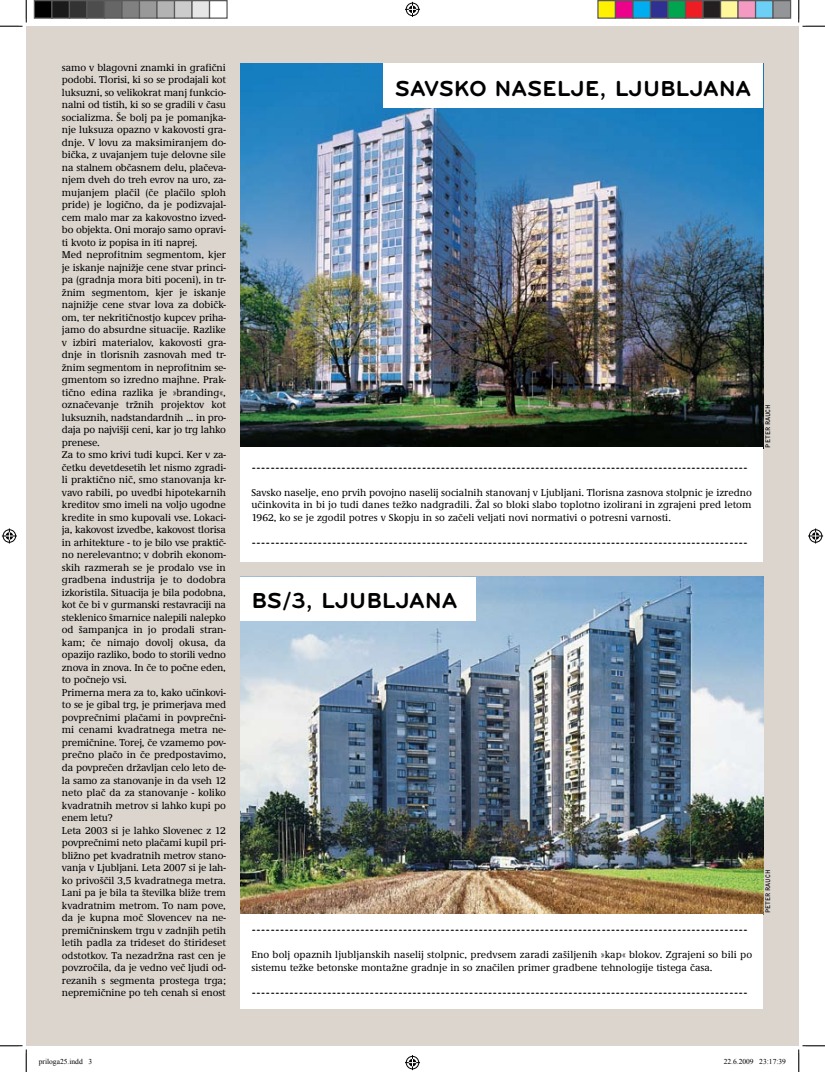
<style>
.page{position:relative;width:825px;height:1072px;background:#fff}
.page>*{position:absolute;margin:0;border:0;box-sizing:border-box;transform-origin:0 0}
.t1{font:700 22.5px "Bryant CE";color:#000}
.t2{font:10.25px/12.5px "Demos LT Medium CE";letter-spacing:-.005em;color:#000}
.t3{font:700 10.25px "Bryant CE";color:#000}
.t4{font:7.5px "Times New Roman";color:#000}
.t5{font:6.25px "Bell Gothic Bold CE";color:#000}
</style>
<div class="page">
<div style="left:26px;top:26px;width:772px;height:1020px;background:#dbd5ce"></div>
<img style="left:240px;top:64px;width:522px;height:384px">
<img style="left:240px;top:577px;width:522px;height:337px">
<div style="left:240px;top:448px;width:523px;height:114px;background:#fff"></div>
<div style="left:240px;top:914px;width:523px;height:94px;background:#fff"></div>
<div style="left:383px;top:64px;width:379px;height:44px;background:#fff"></div>
<div style="left:240px;top:577px;width:235px;height:44px;background:#fff"></div>
<svg style="left:0;top:0;width:27px;height:27px"></svg>
<svg style="left:0;top:1045px;width:27px;height:27px"></svg>
<svg style="left:798px;top:0;width:26px;height:27px"></svg>
<svg style="left:798px;top:1045px;width:26px;height:27px"></svg>
<svg style="left:405px;top:2px;width:15px;height:15px"></svg>
<svg style="left:405px;top:1055px;width:15px;height:15px"></svg>
<svg style="left:2px;top:528px;width:15px;height:15px"></svg>
<svg style="left:808px;top:528px;width:14px;height:15px"></svg>
<div style="left:34px;top:1px;width:18px;height:17px;background:#000"></div>
<div style="left:34px;top:0;width:18px;height:19px;border:1px solid #595959"></div>
<div style="left:52px;top:1px;width:17px;height:17px;background:#1a1a1a"></div>
<div style="left:51px;top:0;width:19px;height:19px;border:1px solid #595959"></div>
<div style="left:69px;top:1px;width:18px;height:17px;background:#333"></div>
<div style="left:69px;top:0;width:19px;height:19px;border:1px solid #595959"></div>
<div style="left:87px;top:1px;width:17px;height:17px;background:#4d4d4d"></div>
<div style="left:86px;top:0;width:19px;height:19px;border:1px solid #595959"></div>
<div style="left:104px;top:1px;width:18px;height:17px;background:#666"></div>
<div style="left:104px;top:0;width:18px;height:19px;border:1px solid #595959"></div>
<div style="left:122px;top:1px;width:17px;height:17px;background:#808080"></div>
<div style="left:121px;top:0;width:19px;height:19px;border:1px solid #595959"></div>
<div style="left:139px;top:1px;width:18px;height:17px;background:#999"></div>
<div style="left:139px;top:0;width:19px;height:19px;border:1px solid #595959"></div>
<div style="left:157px;top:1px;width:17px;height:17px;background:#b3b3b3"></div>
<div style="left:156px;top:0;width:19px;height:19px;border:1px solid #595959"></div>
<div style="left:174px;top:1px;width:18px;height:17px;background:#ccc"></div>
<div style="left:174px;top:0;width:18px;height:19px;border:1px solid #595959"></div>
<div style="left:192px;top:1px;width:17px;height:17px;background:#e6e6e6"></div>
<div style="left:191px;top:0;width:19px;height:19px;border:1px solid #595959"></div>
<div style="left:209px;top:0;width:19px;height:19px;border:1px solid #595959"></div>
<div style="left:598px;top:1px;width:17px;height:17px;background:#fff101"></div>
<div style="left:597px;top:0;width:19px;height:19px;border:1px solid #595959"></div>
<div style="left:615px;top:1px;width:17px;height:17px;background:#ed028c"></div>
<div style="left:614px;top:0;width:19px;height:19px;border:1px solid #595959"></div>
<div style="left:632px;top:1px;width:18px;height:17px;background:#00aeef"></div>
<div style="left:632px;top:0;width:19px;height:19px;border:1px solid #595959"></div>
<div style="left:650px;top:1px;width:18px;height:17px;background:#2e3092"></div>
<div style="left:649px;top:0;width:19px;height:19px;border:1px solid #595959"></div>
<div style="left:668px;top:1px;width:17px;height:17px;background:#00a54f"></div>
<div style="left:667px;top:0;width:19px;height:19px;border:1px solid #595959"></div>
<div style="left:685px;top:1px;width:17px;height:17px;background:#ee1d23"></div>
<div style="left:684px;top:0;width:19px;height:19px;border:1px solid #595959"></div>
<div style="left:702px;top:1px;width:18px;height:17px;background:#231f20"></div>
<div style="left:702px;top:0;width:19px;height:19px;border:1px solid #595959"></div>
<div style="left:720px;top:1px;width:18px;height:17px;background:#fff79a"></div>
<div style="left:719px;top:0;width:19px;height:19px;border:1px solid #595959"></div>
<div style="left:738px;top:1px;width:17px;height:17px;background:#f499c2"></div>
<div style="left:737px;top:0;width:19px;height:19px;border:1px solid #595959"></div>
<div style="left:755px;top:1px;width:17px;height:17px;background:#6bcff6"></div>
<div style="left:754px;top:0;width:19px;height:19px;border:1px solid #595959"></div>
<div style="left:772px;top:1px;width:18px;height:17px;background:#939598"></div>
<div style="left:772px;top:0;width:19px;height:19px;border:1px solid #595959"></div>
<p class="t2" style="left:62px;top:61px;width:166px">samo v blagovni znamki in grafični podobi. Tlorisi, ki so se prodajali kot luksuzni, so velikokrat manj funkcio&shy;nalni od tistih, ki so se gradili v času socializma. Še bolj pa je pomanjka&shy;nje luksuza opazno v kakovosti gra&shy;dnje. V lovu za maksimiranjem do&shy;bička, z uvajanjem tuje delovne sile na stalnem občasnem delu, plačeva&shy;njem dveh do treh evrov na uro, za&shy;mujanjem plačil (če plačilo sploh pride) je logično, da je podizvajal&shy;cem malo mar za kakovostno izved&shy;bo objekta. Oni morajo samo opravi&shy;ti kvoto iz popisa in iti naprej.<br>Med neprofitnim segmentom, kjer je iskanje najnižje cene stvar princi&shy;pa (gradnja mora biti poceni), in tr&shy;žnim segmentom, kjer je iskanje najnižje cene stvar lova za dobičk&shy;om, ter nekritičnostjo kupcev priha&shy;jamo do absurdne situacije. Razlike v izbiri materialov, kakovosti gra&shy;dnje in tlorisnih zasnovah med tr&shy;žnim segmentom in neprofitnim se&shy;gmentom so izredno majhne. Prak&shy;tično edina razlika je »branding«, označevanje tržnih projektov kot luksuznih, nadstandardnih ... in pro&shy;daja po najvišji ceni, kar jo trg lahko prenese.<br>Za to smo krivi tudi kupci. Ker v za&shy;četku devetdesetih let nismo zgradi&shy;li praktično nič, smo stanovanja kr&shy;vavo rabili, po uvedbi hipotekarnih kreditov smo imeli na voljo ugodne kredite in smo kupovali vse. Lokaci&shy;ja, kakovost izvedbe, kakovost tlorisa in arhitekture - to je bilo vse praktič&shy;no nerelevantno; v dobrih ekonom&shy;skih razmerah se je prodalo vse in gradbena industrija je to dodobra izkoristila. Situacija je bila podobna, kot če bi v gurmanski restavraciji na steklenico šmarnice nalepili nalepko od šampanjca in jo prodali stran&shy;kam; če nimajo dovolj okusa, da opazijo razliko, bodo to storili vedno znova in znova. In če to počne eden, to počnejo vsi.<br>Primerna mera za to, kako učinkovi&shy;to se je gibal trg, je primerjava med povprečnimi plačami in povprečni&shy;mi cenami kvadratnega metra ne&shy;premičnine. Torej, če vzamemo pov&shy;prečno plačo in če predpostavimo, da povprečen državljan celo leto de&shy;la samo za stanovanje in da vseh 12 neto plač da za stanovanje - koliko kvadratnih metrov si lahko kupi po enem letu?<br>Leta 2003 si je lahko Slovenec z 12 povprečnimi neto plačami kupil pri&shy;bližno pet kvadratnih metrov stano&shy;vanja v Ljubljani. Leta 2007 si je lah&shy;ko privoščil 3,5 kvadratnega metra.<br>Lani pa je bila ta številka bliže trem kvadratnim metrom. To nam pove, da je kupna moč Slovencev na ne&shy;premičninskem trgu v zadnjih petih letih padla za trideset do štirideset odstotkov. Ta nezadržna rast cen je povzročila, da je vedno več ljudi od&shy;rezanih s segmenta prostega trga; nepremičnine po teh cenah si enost</p>
<h1 class="t1" style="left:395px;top:76px;width:357px">SAVSKO NAS ELJE, LJUBLJANA</h1>
<p class="t3" style="left:251px;top:462px;width:498px">---------------------------------------------------------------------------------------------------------</p>
<p class="t2" style="left:251px;top:486px;width:501px;text-align:justify">Savsko naselje, eno prvih povojno naselij socialnih stanovanj v Ljubljani. Tlorisna zasnova stolpnic je izredno učinkovita in bi jo tudi danes težko nadgradili. Žal so bloki slabo toplotno izolirani in zgrajeni pred letom 1962, ko se je zgodil potres v Skopju in so začeli veljati novi normativi o potresni varnosti.</p>
<p class="t3" style="left:251px;top:537px;width:498px">---------------------------------------------------------------------------------------------------------</p>
<p class="t5" style="left:764px;top:448px;width:45px;rotate:-90deg">Peter Rauch</p>
<h1 class="t1" style="left:251px;top:588px;width:206px">BS/3, LJUBLJANA</h1>
<p class="t3" style="left:251px;top:924px;width:498px">---------------------------------------------------------------------------------------------------------</p>
<p class="t2" style="left:251px;top:949px;width:502px">Eno bolj opaznih ljubljanskih naselij stolpnic, predvsem zaradi zašiljenih »kap« blokov. Zgrajeni so bili po sistemu težke betonske montažne gradnje in so značilen primer gradbene tehnologije tistega časa.</p>
<p class="t3" style="left:251px;top:987px;width:498px">---------------------------------------------------------------------------------------------------------</p>
<p class="t5" style="left:764px;top:913px;width:45px;rotate:-90deg">Peter Rauch</p>
<p class="t4" style="left:39px;top:1057px;width:55px">priloga25.indd 3</p>
<p class="t4" style="left:723px;top:1057px;width:64px">22.6.2009 23:17:39</p>
</div>
